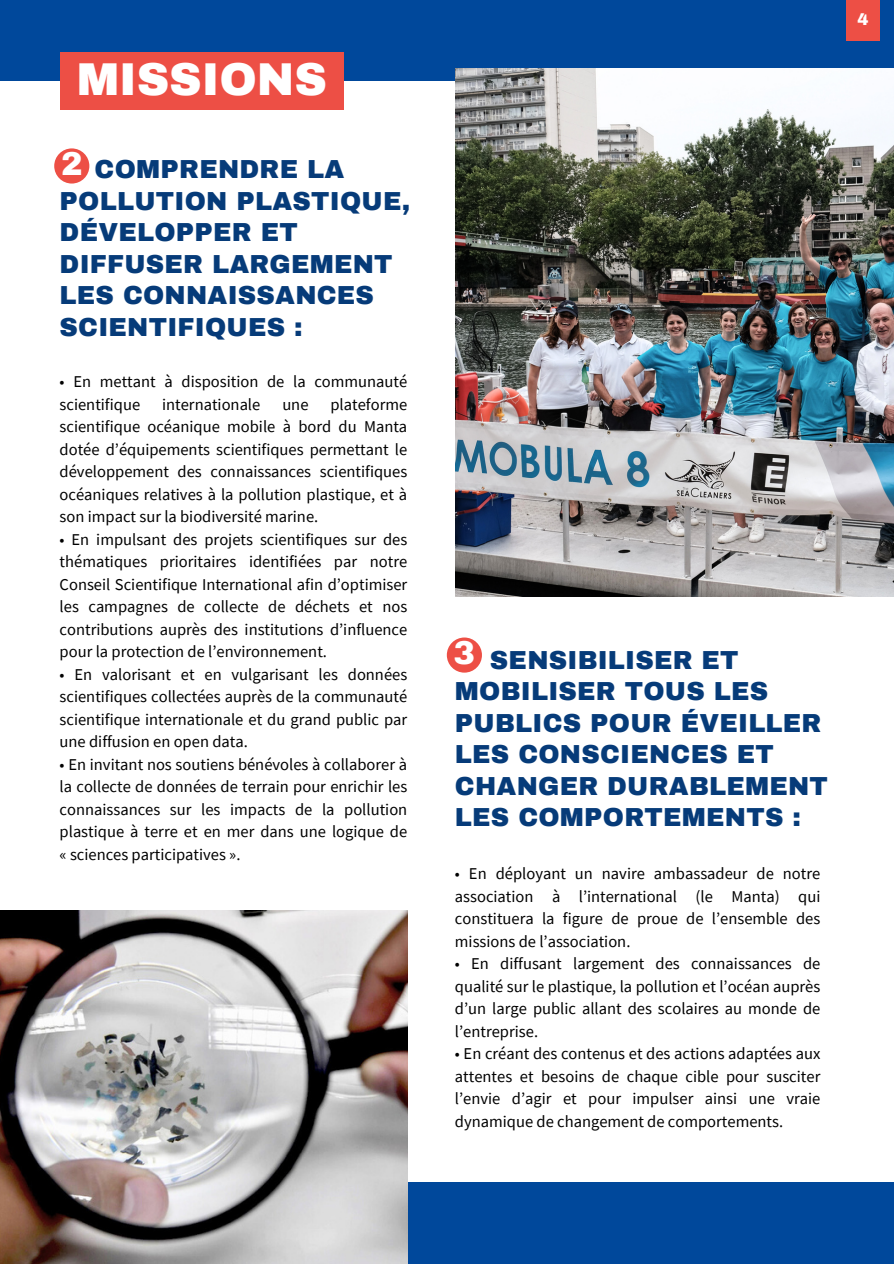
<style>
.page{position:relative;width:894px;height:1264px;background:#fff}
.page>*{position:absolute;margin:0;border:0;box-sizing:border-box;transform-origin:0 0}
.t1{font:900 45px "Archivo";color:#fff}
.t2{font:900 32.25px "Archivo";color:#fff}
.t3{font:900 25.5px/31.5px "Archivo";letter-spacing:.01em;color:#063b79}
.t4{font:16.5px/22.5px "Source Sans Pro";color:#000;text-align:justify}
.t5{font:900 16.5px "Archivo";color:#fff}
</style>
<div class="page">
<div style="left:0;top:0;width:893px;height:81px;background:#00489b"></div>
<img style="left:455px;top:68px;width:438px;height:528px">
<div style="left:845px;top:0;width:34px;height:41px;background:#ed4f45"></div>
<div style="left:0;top:1182px;width:893px;height:81px;background:#00489b"></div>
<img style="left:0;top:910px;width:407px;height:353px">
<div style="left:60px;top:52px;width:283px;height:58px;background:#ed4f45"></div>
<div style="left:54px;top:148px;width:35px;height:35px;background:#ed4f45;border-radius:50%"></div>
<div style="left:446px;top:637px;width:36px;height:35px;background:#ed4f45;border-radius:50%"></div>
<h1 class="t1" style="left:77px;top:56px;width:252px">MISSIONS</h1>
<h2 class="t2" style="left:61px;top:147px;width:23px">2</h2>
<h3 class="t3" style="left:60px;top:154px;width:352px;text-indent:35px">COMPRENDRE LA<br>POLLUTION PLASTIQUE,<br>DÉVELOPPER ET<br>DIFFUSER LARGEMENT<br>LES CONNAISSANCES<br>SCIENTIFIQUES :</h3>
<p class="t4" style="left:60px;top:370px;width:349px">• En mettant à disposition de la communauté scientifique</p>
<p class="t4" style="left:60px;top:392px;width:349px;text-indent:271px">plateforme scientifique océanique mobile à bord du Manta dotée d’équipements scientifiques permettant le développement des connaissances scientifiques océaniques relatives à la pollution plastique, et à son impact sur la biodiversité marine.</p>
<p class="t4" style="left:60px;top:527px;width:349px">• En impulsant des projets scientifiques sur des thématiques prioritaires identifiées par notre Conseil Scientifique International afin d’optimiser les campagnes de collecte de déchets et nos contributions auprès des institutions d’influence pour la protection de l’environnement.</p>
<p class="t4" style="left:60px;top:662px;width:349px">• En valorisant et en vulgarisant les données scientifiques collectées auprès de la communauté scientifique internationale et du grand public par une diffusion en open data.</p>
<p class="t4" style="left:60px;top:752px;width:349px">• En invitant nos soutiens bénévoles à collaborer à la collecte de données de terrain pour enrichir les connaissances sur les impacts de la pollution plastique à terre et en mer dans une logique de « sciences participatives ».</p>
<p class="t4" style="left:162px;top:392px;width:100px">internationale</p>
<p class="t4" style="left:282px;top:392px;width:28px">une</p>
<p class="t5" style="left:857px;top:10px;width:13px">4</p>
<h2 class="t2" style="left:453px;top:636px;width:23px">3</h2>
<h3 class="t3" style="left:455px;top:644px;width:374px;text-indent:35px">SENSIBILISER ET<br>MOBILISER TOUS LES<br>PUBLICS POUR ÉVEILLER<br>LES CONSCIENCES ET<br>CHANGER DURABLEMENT<br>LES COMPORTEMENTS :</h3>
<p class="t4" style="left:455px;top:861px;width:367px">• En déployant un navire ambassadeur de notre association à l’international (le Manta) qui constituera la figure de proue de l’ensemble des missions de l’association.</p>
<p class="t4" style="left:455px;top:951px;width:367px">• En diffusant largement des connaissances de qualité sur le plastique, la pollution et l’océan auprès d’un large public allant des scolaires au monde de l’entreprise.</p>
<p class="t4" style="left:455px;top:1041px;width:367px">• En créant des contenus et des actions adaptées aux attentes et besoins de chaque cible pour susciter l’envie d’agir et pour impulser ainsi une vraie dynamique de changement de comportements.</p>
</div>
